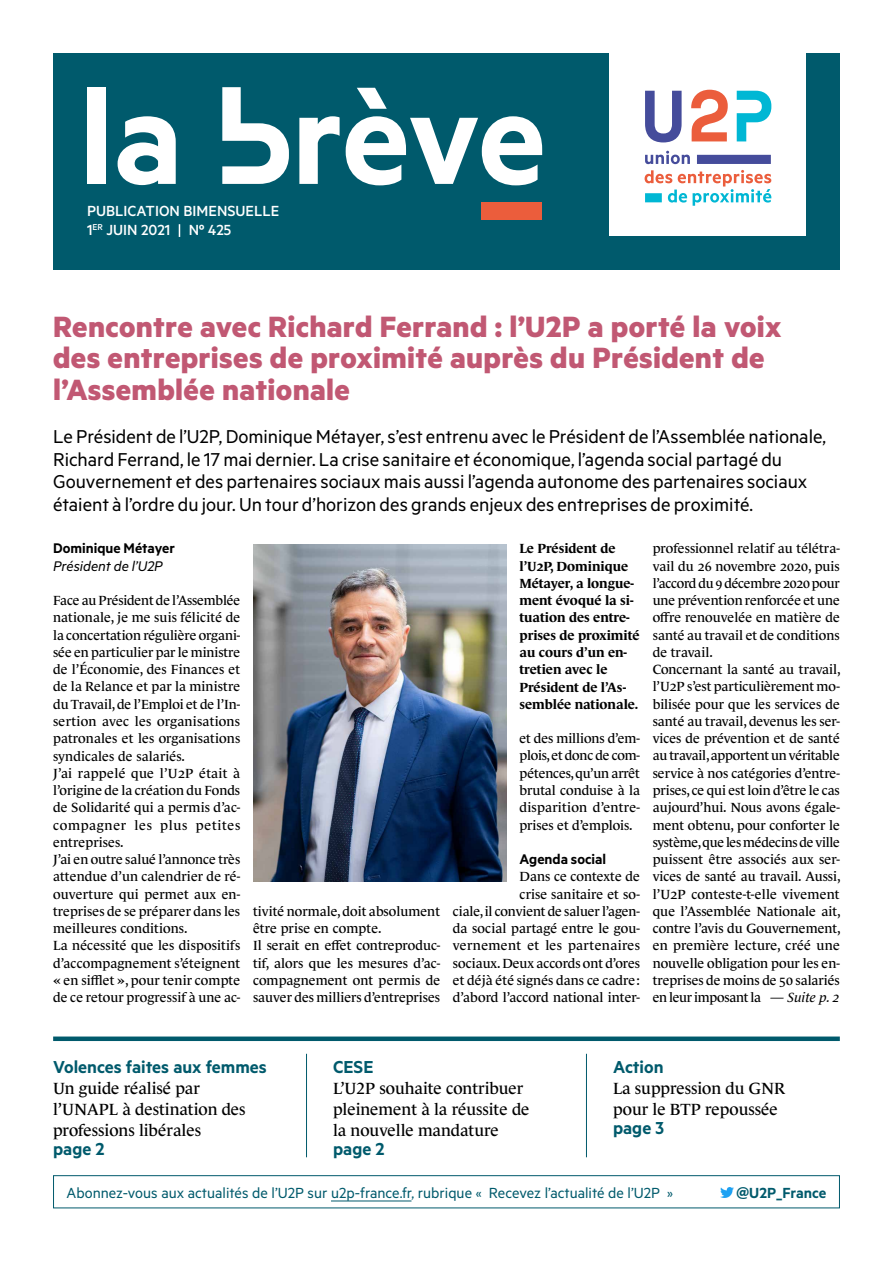
<style>
.page{position:relative;width:893px;height:1263px;background:#fff}
.page>*{position:absolute;margin:0;border:0;box-sizing:border-box;transform-origin:0 0}
.t1{font:700 33px/31.5px "Metric";letter-spacing:.01em;color:#c15873}
.t2{font:21px/22.5px "Metric";color:#000}
.t3{font:600 19.5px "Metric";color:#005a6c}
.t4{font:16.5px/21px "Le Monde Journal Std";color:#000}
.t5{font:16.5px "Metric";color:#005a6c}
.t6{font:500 16.5px/19.5px "Metric";color:#fff}
.t7{font:600 16.5px "Metric";color:#005a6c}
.t8{font:600 15.75px "Metric";color:#000}
.t9{font:italic 15.75px "Metric";color:#000}
.t10{font:13.5px/17.2px "Le Monde Journal Std";color:#000}
.t11{font:700 13.5px/17.2px "Le Monde Journal Std";color:#000}
.t12{font:italic 13.5px "Le Monde Journal Std";color:#000}
</style>
<div class="page">
<div style="left:53px;top:53px;width:787px;height:217px;background:#005a6c"></div>
<div style="left:610px;top:17px;width:196px;height:219px;background:#fff"></div>
<svg style="left:645px;top:90px;width:126px;height:116px"></svg>
<svg style="left:222px;top:87px;width:67px;height:97px"></svg>
<div style="left:87px;top:88px;width:19px;height:96px;background:#fff"></div>
<svg style="left:118px;top:116px;width:58px;height:69px"></svg>
<svg style="left:299px;top:116px;width:41px;height:68px"></svg>
<svg style="left:346px;top:88px;width:196px;height:97px"></svg>
<div style="left:481px;top:202px;width:61px;height:17px;background:#eb5d3c"></div>
<svg style="left:179px;top:224px;width:1px;height:13px"></svg>
<hr style="left:331px;top:1200px;width:80px;height:1px;background:#005a6c">
<svg style="left:720px;top:1187px;width:13px;height:11px"></svg>
<div style="left:53px;top:1175px;width:787px;height:33px;border:1px solid #005a6c"></div>
<div style="left:53px;top:1036px;width:787px;height:5px;background:#005a6c"></div>
<hr style="left:586px;top:1054px;width:1px;height:103px;background:#005a6c">
<hr style="left:306px;top:1054px;width:1px;height:103px;background:#005a6c">
<img style="left:253px;top:544px;width:254px;height:337px">
<p class="t6" style="left:87px;top:201px;width:194px">PUBLICATION BIMENSUELLE<br>1<sup>ER</sup> juin 2021 Nº 425</p>
<h1 class="t1" style="left:53px;top:310px;width:730px">Rencontre avec Richard Ferrand : l’U2P a porté la voix des entreprises de proximité auprès du Président de l’Assemblée nationale</h1>
<p class="t2" style="left:53px;top:425px;width:774px">Le Président de l’U2P, Dominique Métayer, s’est entrenu avec le Président de l’Assemblée nationale, Richard Ferrand, le 17 mai dernier. La crise sanitaire et économique, l’agenda social partagé du Gouvernement et des partenaires sociaux mais aussi l’agenda autonome des partenaires sociaux étaient à l’ordre du jour. Un tour d’horizon des grands enjeux des entreprises de proximité.</p>
<p class="t8" style="left:53px;top:539px;width:123px">Dominique Métayer</p>
<p class="t9" style="left:53px;top:557px;width:111px">Président de l’U2P</p>
<p class="t10" style="left:53px;top:592px;width:189px">Face au Président de l’Assemblée nationale, je me suis félicité de la concertation régulière organi&shy;sée en particulier par le ministre de l’Économie, des Finances et de la Relance et par la ministre du Travail, de l’Emploi et de l’In&shy;sertion avec les organisations patronales et les organisations syndicales de salariés.<br>J’ai rappelé que l’U2P était à l’origine de la création du Fonds de Solidarité qui a permis d’ac&shy;compagner les plus petites entreprises.<br>J’ai en outre salué l’annonce très attendue d’un calendrier de ré&shy;ouverture qui permet aux en&shy;treprises de se préparer dans les meilleures conditions.<br>La nécessité que les dispositifs d’accompagnement s’éteignent « en sifflet », pour tenir compte de ce retour progressif à une ac-</p>
<p class="t10" style="left:653px;top:540px;width:189px">professionnel relatif au télétra&shy;vail du 26 novembre 2020, puis l’accord du 9 décembre 2020 pour une prévention renforcée et une offre renouvelée en matière de santé au travail et de conditions de travail.<br>Concernant la santé au travail, l’U2P s’est particulièrement mo&shy;bilisée pour que les services de santé au travail, devenus les ser&shy;vices de prévention et de santé au travail, apportent un véritable service à nos catégories d’entre&shy;prises, ce qui est loin d’être le cas aujourd’hui. Nous avons égale&shy;ment obtenu, pour conforter le système, que les médecins de ville puissent être associés aux ser&shy;vices de santé au travail. Aussi, l’U2P conteste-t-elle vivement que l’Assemblée Nationale ait, contre l’avis du Gouvernement, en première lecture, créé une nouvelle obligation pour les en&shy;treprises de moins de 50 salariés en leur imposant la</p>
<p class="t11" style="left:519px;top:540px;width:122px">Le Président de l’U2P, Dominique<br>Métayer, a longue&shy;ment évoqué la si&shy;tuation des entre&shy;prises de proximité au cours d’un en&shy;tretien avec le<br>Président de l’As&shy;semblée nationale.</p>
<p class="t10" style="left:519px;top:730px;width:122px;text-align:justify">et des millions d’em&shy;plois, et donc de com&shy;pétences, qu’un arrêt brutal conduise à la disparition d’entre&shy;prises et d’emplois.</p>
<p class="t8" style="left:519px;top:850px;width:88px">Agenda social</p>
<p class="t10" style="left:453px;top:868px;width:189px;text-align:right">Dans ce contexte de<br>crise sanitaire et so-<br>ciale, il convient de saluer l’agen&shy;da social partagé entre le gou&shy;vernement et les partenaires sociaux. Deux accords ont d’ores et déjà été signés dans ce cadre: d’abord l’accord national inter-</p>
<p class="t10" style="left:253px;top:902px;width:189px">tivité normale, doit absolument être prise en compte.<br>Il serait en effet contreproduc&shy;tif, alors que les mesures d’ac&shy;compagnement ont permis de sauver des milliers d’entreprises</p>
<p class="t12" style="left:770px;top:990px;width:71px">— Suite p. 2</p>
<h3 class="t3" style="left:53px;top:1055px;width:215px">Volences faites aux femmes</h3>
<p class="t4" style="left:53px;top:1077px;width:194px">Un guide réalisé par l’UNAPL à destination des professions libérales</p>
<h3 class="t3" style="left:53px;top:1137px;width:53px">page 2</h3>
<h3 class="t3" style="left:333px;top:1055px;width:42px">CESE</h3>
<p class="t4" style="left:333px;top:1077px;width:198px">L’U2P souhaite contribuer pleinement à la réussite de la nouvelle mandature</p>
<h3 class="t3" style="left:333px;top:1137px;width:53px">page 2</h3>
<h3 class="t3" style="left:613px;top:1055px;width:52px">Action</h3>
<p class="t4" style="left:613px;top:1077px;width:174px">La suppression du GNR pour le BTP repoussée</p>
<h3 class="t3" style="left:613px;top:1116px;width:53px">page 3</h3>
<p class="t5" style="left:67px;top:1183px;width:608px">Abonnez-vous aux actualités de l’U2P sur u2p-france.fr, rubrique « Recevez l’actualité de l’U2P »</p>
<p class="t7" style="left:737px;top:1183px;width:91px">@U2P_France</p>
</div>
